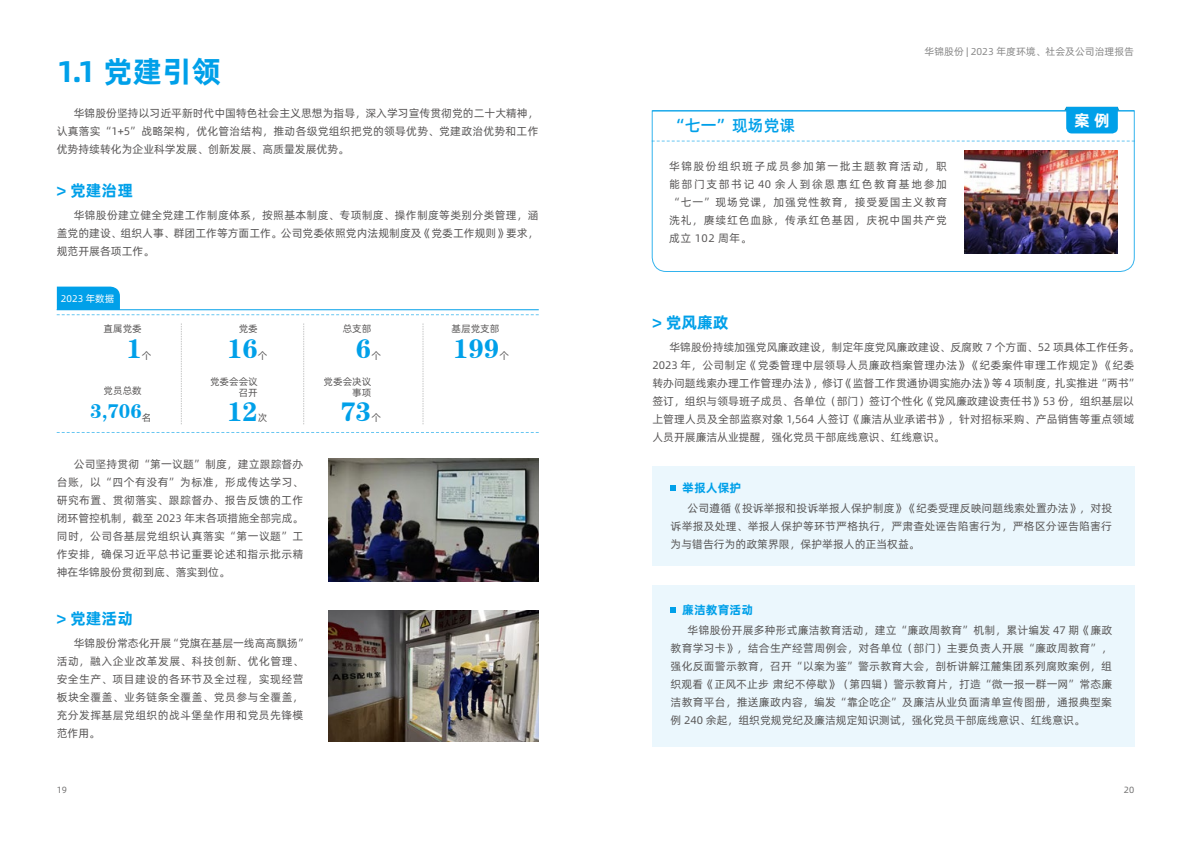
<style>
.page{position:relative;width:1191px;height:842px;background:#fff}
.page>*{position:absolute;margin:0;border:0;box-sizing:border-box;transform-origin:0 0}
.t1{font:30px "Alibaba Pu Hui Ti B";color:#00a0e9}
.t2{font:27px "FZCHSJW GB1 0";color:#00a0e9}
.t3{font:20px "FZCHSJW GB1 0";color:#00a0e9}
.t4{font:16px "Alibaba Pu Hui Ti B";color:#00a0e9}
.t5{font:16px "Alibaba Pu Hui Ti M";color:#00a0e9}
.t6{font:16px "Alibaba Pu Hui Ti B";color:#fff}
.t7{font:12px "Alibaba Pu Hui Ti B";color:#00a0e9}
.t8{font:11px/18px "Alibaba Pu Hui Ti R";color:#595757;text-align:justify}
.t9{font:11px/18px "Alibaba Pu Hui Ti R";letter-spacing:.04em;color:#595757}
.t10{font:10px "Alibaba Pu Hui Ti R";color:#898989}
.t11{font:9.7px/11px "Alibaba Pu Hui Ti R";color:#595757;text-align:right}
.t12{font:9.7px "Alibaba Pu Hui Ti R";color:#fff}
.t13{font:9px "Alibaba Pu Hui Ti R";color:#727171}
</style>
<div class="page">
<div style="left:652px;top:466px;width:482px;height:100px;background:#ebf7fd"></div>
<div style="left:652px;top:586px;width:482px;height:161px;background:#ebf7fd"></div>
<svg style="left:651px;top:110px;width:484px;height:162px"></svg>
<svg style="left:181px;top:323px;width:1px;height:101px"></svg>
<svg style="left:303px;top:323px;width:1px;height:101px"></svg>
<svg style="left:423px;top:323px;width:1px;height:101px"></svg>
<svg style="left:57px;top:432px;width:482px;height:1px"></svg>
<svg style="left:57px;top:287px;width:482px;height:28px"></svg>
<hr style="left:652px;top:110px;width:482px;height:1px;background:#00a0e9">
<img style="left:329px;top:459px;width:210px;height:122px">
<img style="left:329px;top:610px;width:210px;height:131px">
<svg style="left:1064px;top:107px;width:56px;height:26px"></svg>
<svg style="left:651px;top:141px;width:483px;height:1px"></svg>
<img style="left:964px;top:150px;width:153px;height:104px">
<svg style="left:670px;top:485px;width:6px;height:6px"></svg>
<svg style="left:670px;top:607px;width:6px;height:6px"></svg>
<h1 class="t1" style="left:57px;top:48px;width:166px">1.1 党建引领</h1>
<p class="t8" style="left:57px;top:104px;width:483px;text-indent:17px">华锦股份坚持以习近平新时代中国特色社会主义思想为指导，深入学习宣传贯彻党的二十大精神，认真落实“1+5”战略架构，优化管治结构，推动各级党组织把党的领导优势、党建政治优势和工作优势持续转化为企业科学发展、创新发展、高质量发展优势。</p>
<h3 class="t4" style="left:57px;top:178px;width:78px">&gt; 党建治理</h3>
<p class="t8" style="left:57px;top:206px;width:483px;text-indent:17px">华锦股份建立健全党建工作制度体系，按照基本制度、专项制度、操作制度等类别分类管理，涵盖党的建设、组织人事、群团工作等方面工作。公司党委依照党内法规制度及《党委工作规则》要求，规范开展各项工作。</p>
<p class="t12" style="left:61px;top:291px;width:55px">2023 年数据</p>
<p class="t11" style="left:104px;top:323px;width:40px">直属党委</p>
<p class="t11" style="left:239px;top:323px;width:21px">党委</p>
<p class="t11" style="left:343px;top:323px;width:30px">总支部</p>
<p class="t11" style="left:451px;top:323px;width:49px">基层党支部</p>
<h2 class="t2" style="left:227px;top:333px;width:32px">16</h2>
<h2 class="t2" style="left:356px;top:333px;width:17px">6</h2>
<h2 class="t2" style="left:453px;top:333px;width:48px">199</h2>
<h2 class="t2" style="left:126px;top:333px;width:17px">1</h2>
<p class="t11" style="left:371px;top:349px;width:11px">个</p>
<p class="t11" style="left:499px;top:349px;width:11px">个</p>
<p class="t11" style="left:258px;top:349px;width:11px">个</p>
<p class="t11" style="left:142px;top:349px;width:11px">个</p>
<p class="t11" style="left:104px;top:385px;width:40px">党员总数</p>
<h3 class="t3" style="left:90px;top:400px;width:53px">3,706</h3>
<p class="t11" style="left:142px;top:412px;width:11px">名</p>
<p class="t11" style="left:210px;top:375px;width:49px">党委会会议召开</p>
<p class="t11" style="left:323px;top:375px;width:49px">党委会决议事项</p>
<h2 class="t2" style="left:227px;top:396px;width:32px">12</h2>
<h2 class="t2" style="left:340px;top:396px;width:32px">73</h2>
<p class="t11" style="left:258px;top:412px;width:11px">次</p>
<p class="t11" style="left:371px;top:412px;width:11px">个</p>
<p class="t8" style="left:57px;top:454px;width:248px;text-indent:17px">公司坚持贯彻“第一议题”制度，建立跟踪督办台账，以“四个有没有”为标准，形成传达学习、研究布置、贯彻落实、跟踪督办、报告反馈的工作闭环管控机制，截至 2023 年末各项措施全部完成。同时，公司各基层党组织认真落实“第一议题”工作安排，确保习近平总书记重要论述和指示批示精神在华锦股份贯彻到底、落实到位。</p>
<h3 class="t4" style="left:57px;top:606px;width:78px">&gt; 党建活动</h3>
<p class="t9" style="left:57px;top:633px;width:254px;text-indent:17px">华锦股份常态化开展“党旗在基层一线高高飘扬”活动，融入企业改革发展、科技创新、优化管理、安全生产、项目建设的各环节及全过程，实现经营板块全覆盖、业务链条全覆盖、党员参与全覆盖，充分发挥基层党组织的战斗堡垒作用和党员先锋模范作用。</p>
<p class="t10" style="left:924px;top:44px;width:211px">华锦股份 | 2023 年度环境、社会及公司治理报告</p>
<h3 class="t5" style="left:669px;top:113px;width:127px">“七一”现场党课</h3>
<h3 class="t6" style="left:1074px;top:107px;width:37px">案 例</h3>
<p class="t8" style="left:669px;top:156px;width:279px">华锦股份组织班子成员参加第一批主题教育活动，职能部门支部书记 40 余人到徐恩惠红色教育基地参加“七一”现场党课，加强党性教育，接受爱国主义教育洗礼，赓续红色血脉，传承红色基因，庆祝中国共产党成立 102 周年。</p>
<h3 class="t4" style="left:652px;top:310px;width:78px">&gt; 党风廉政</h3>
<p class="t8" style="left:652px;top:338px;width:489px;text-align:left;text-indent:17px">华锦股份持续加强党风廉政建设，制定年度党风廉政建设、反腐败 7 个方面、52 项具体工作任务。2023 年，公司制定《党委管理中层领导人员廉政档案管理办法》《纪委案件审理工作规定》《纪委转办问题线索办理工作管理办法》，修订《监督工作贯通协调实施办法》等 4 项制度，扎实推进“两书”签订，组织与领导班子成员、各单位（部门）签订个性化《党风廉政建设责任书》53 份，组织基层以上管理人员及全部监察对象 1,564 人签订《廉洁从业承诺书》，针对招标采购、产品销售等重点领域人员开展廉洁从业提醒，强化党员干部底线意识、红线意识。</p>
<p class="t7" style="left:682px;top:479px;width:61px">举报人保护</p>
<p class="t8" style="left:670px;top:498px;width:443px;text-indent:17px">公司遵循《投诉举报和投诉举报人保护制度》《纪委受理反映问题线索处置办法》，对投诉举报及处理、举报人保护等环节严格执行，严肃查处诬告陷害行为，严格区分诬告陷害行为与错告行为的政策界限，保护举报人的正当权益。</p>
<p class="t7" style="left:682px;top:600px;width:72px">廉洁教育活动</p>
<p class="t8" style="left:670px;top:620px;width:443px;text-indent:17px">华锦股份开展多种形式廉洁教育活动，建立“廉政周教育”机制，累计编发 47 期《廉政教育学习卡》，结合生产经营周例会，对各单位（部门）主要负责人开展“廉政周教育”，强化反面警示教育，召开“以案为鉴”警示教育大会，剖析讲解江麓集团系列腐败案例，组织观看《正风不止步 肃纪不停歇》（第四辑）警示教育片，打造“微一报一群一网”常态廉洁教育平台，推送廉政内容，编发“靠企吃企”及廉洁从业负面清单宣传图册，通报典型案例 240 余起，组织党规党纪及廉洁规定知识测试，强化党员干部底线意识、红线意识。</p>
<p class="t13" style="left:57px;top:783px;width:12px">19</p>
<p class="t13" style="left:1124px;top:783px;width:12px">20</p>
</div>
